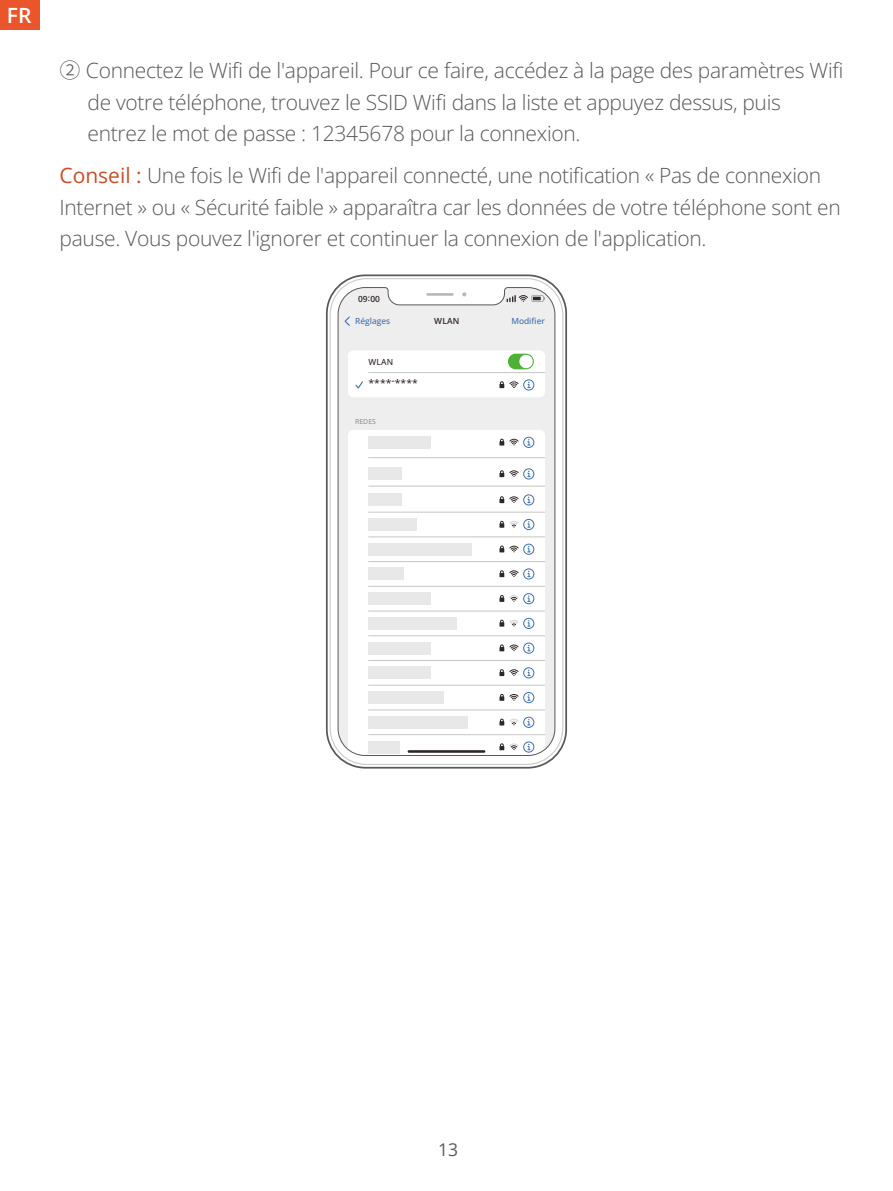
<style>
.page{position:relative;width:893px;height:1191px;background:#fff}
.page>*{position:absolute;margin:0;border:0;box-sizing:border-box;transform-origin:0 0}
.t1{font:300 21px/31.5px "Open Sans";letter-spacing:-.015em;color:#595757}
.t2{font:600 21px "Open Sans";color:#fff}
.t3{font:17.5px "Open Sans";color:#595757}
.t4{font:10.5px "Open Sans";color:#221815}
.t5{font:500 8.4px "Open Sans";color:#3f6eab}
.t6{font:600 8.4px "Open Sans";letter-spacing:.025em;color:#2f2725}
.t7{font:500 8.4px "Open Sans";color:#2f2725}
.t8{font:7px "Open Sans";color:#86868a}
.s1{font-family:"Noto Sans SC"}
.s2{font-weight:400;color:#c84e2c}
</style>
<div class="page">
<div style="left:326px;top:274px;width:241px;height:494px;border:2px solid #595757;border-radius:39px"></div>
<div style="left:330px;top:278px;width:233px;height:487px;border:1px solid #c9caca;border-radius:36px"></div>
<svg style="left:337px;top:287px;width:219px;height:469px"></svg>
<div style="left:0;top:0;width:40px;height:30px;background:#ea5529"></div>
<p class="t2" style="left:7px;top:1px;width:26px">FR</p>
<p class="t1" style="left:88px;top:54px;width:757px;text-indent:-28px"><span class="s1">➁</span> Connectez le Wifi de l'appareil. Pour ce faire, accédez à la page des paramètres Wifi de votre téléphone, trouvez le SSID Wifi dans la liste et appuyez dessus, puis entrez le mot de passe : 12345678 pour la connexion.</p>
<p class="t1" style="left:60px;top:159px;width:783px"><span class="s2">Conseil :</span> Une fois le Wifi de l'appareil connecté, une notification « Pas de connexion<br>Internet » ou « Sécurité faible » apparaîtra car les données de votre téléphone sont en pause. Vous pouvez l'ignorer et continuer la connexion de l'application.</p>
<p class="t6" style="left:358px;top:293px;width:23px">09:00</p>
<p class="t5" style="left:355px;top:316px;width:37px">Réglages</p>
<p class="t6" style="left:434px;top:316px;width:27px">WLAN</p>
<p class="t5" style="left:511px;top:316px;width:35px">Modifier</p>
<p class="t7" style="left:369px;top:356px;width:26px">WLAN</p>
<p class="t4" style="left:368px;top:376px;width:51px">****-****</p>
<p class="t8" style="left:355px;top:417px;width:22px">REDES</p>
<p class="t3" style="left:438px;top:1138px;width:22px">13</p>
</div>
